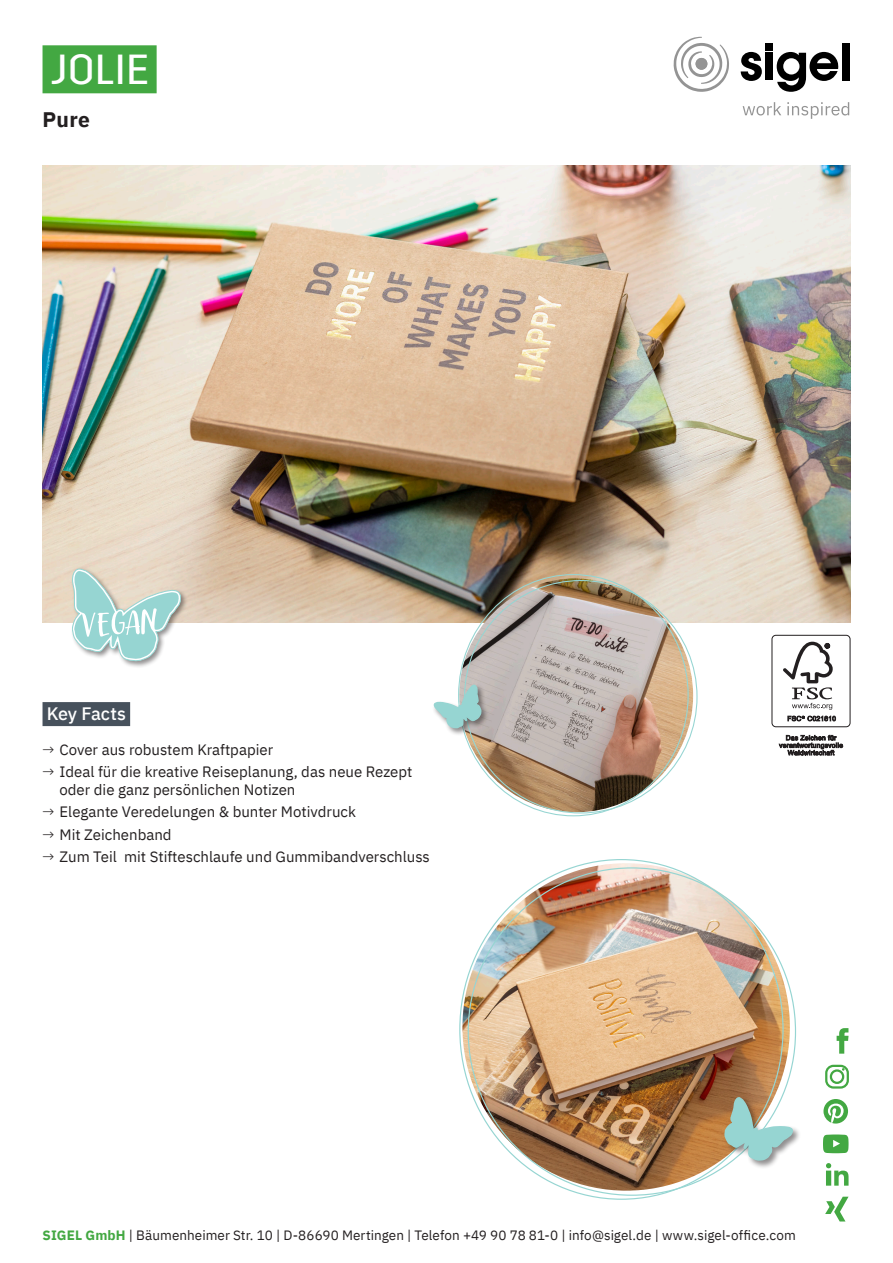
<style>
.page{position:relative;width:893px;height:1263px;background:#fff}
.page>*{position:absolute;margin:0;border:0;box-sizing:border-box;transform-origin:0 0}
.t1{font:42px "Trim";letter-spacing:.02em;color:#fff}
.t2{font:700 21px "IBM Plex Sans";color:#231f20}
.t3{font:500 18px "IBM Plex Sans";letter-spacing:-.01em;color:#fff}
.t4{font:15px/18px "IBM Plex Sans";color:#231f20}
.t5{font:13.5px "IBM Plex Sans";letter-spacing:.005em;color:#231f20}
.s1{font-weight:300}
.s2{font-weight:700;color:#43a842}
</style>
<div class="page">
<svg style="left:741px;top:52px;width:21px;height:29px"></svg>
<div style="left:766px;top:53px;width:7px;height:27px;background:#000"></div>
<div style="left:842px;top:43px;width:7px;height:37px;background:#000"></div>
<div style="left:765px;top:43px;width:8px;height:7px;background:#000"></div>
<svg style="left:674px;top:37px;width:55px;height:55px"></svg>
<svg style="left:777px;top:52px;width:62px;height:40px"></svg>
<svg style="left:743px;top:102px;width:106px;height:17px"></svg>
<svg style="left:837px;top:1028px;width:11px;height:26px"></svg>
<svg style="left:823px;top:1134px;width:25px;height:19px"></svg>
<svg style="left:826px;top:1163px;width:22px;height:23px"></svg>
<svg style="left:825px;top:1197px;width:23px;height:24px"></svg>
<div style="left:825px;top:1065px;width:24px;height:23px;border:2px solid #43a842;border-radius:7px"></div>
<div style="left:830px;top:1069px;width:14px;height:15px;border:2px solid #43a842;border-radius:50%"></div>
<svg style="left:823px;top:1099px;width:25px;height:24px"></svg>
<img style="left:43px;top:166px;width:808px;height:456px">
<div style="left:43px;top:45px;width:114px;height:48px;background:#43a842"></div>
<div style="left:772px;top:635px;width:78px;height:92px;border:1px solid #231f20;border-radius:4px"></div>
<svg style="left:783px;top:642px;width:50px;height:68px"></svg>
<svg style="left:788px;top:716px;width:48px;height:5px"></svg>
<svg style="left:779px;top:735px;width:64px;height:21px"></svg>
<img style="left:462px;top:863px;width:328px;height:328px;border-radius:164px">
<img style="left:459px;top:578px;width:234px;height:234px;border-radius:117px">
<div style="left:43px;top:702px;width:87px;height:24px;background:#47515c"></div>
<div style="left:71px;top:567px;width:117px;height:102px;background:#231f20;opacity:.5"></div>
<svg style="left:72px;top:569px;width:109px;height:92px"></svg>
<div style="left:432px;top:683px;width:57px;height:53px;background:#231f20;opacity:.5"></div>
<svg style="left:434px;top:684px;width:48px;height:45px"></svg>
<div style="left:723px;top:1095px;width:78px;height:74px;background:#231f20;opacity:.5"></div>
<svg style="left:724px;top:1096px;width:69px;height:65px"></svg>
<h1 class="t1" style="left:51px;top:45px;width:99px">JOLIE</h1>
<h2 class="t2" style="left:43px;top:103px;width:49px">Pure</h2>
<p class="t3" style="left:47px;top:699px;width:81px">Key Facts</p>
<p class="t4" style="left:43px;top:739px;width:232px"><span class="s1">→</span> Cover aus robustem Kraftpapier</p>
<p class="t4" style="left:60px;top:762px;width:354px;text-indent:-17px"><span class="s1">→</span> Ideal für die kreative Reiseplanung, das neue Rezept oder die ganz persönlichen Notizen</p>
<p class="t4" style="left:43px;top:802px;width:315px"><span class="s1">→</span> Elegante Veredelungen &amp; bunter Motivdruck</p>
<p class="t4" style="left:43px;top:824px;width:131px"><span class="s1">→</span> Mit Zeichenband</p>
<p class="t4" style="left:43px;top:846px;width:389px"><span class="s1">→</span> Zum Teil mit Stifteschlaufe und Gummibandverschluss</p>
<p class="t5" style="left:43px;top:1224px;width:755px"><span class="s2">SIGEL GmbH</span> | Bäumenheimer Str. 10 | D-86690 Mertingen | Telefon +49 90 78 81-0 | info@sigel.de | www.sigel-office.com</p>
</div>
